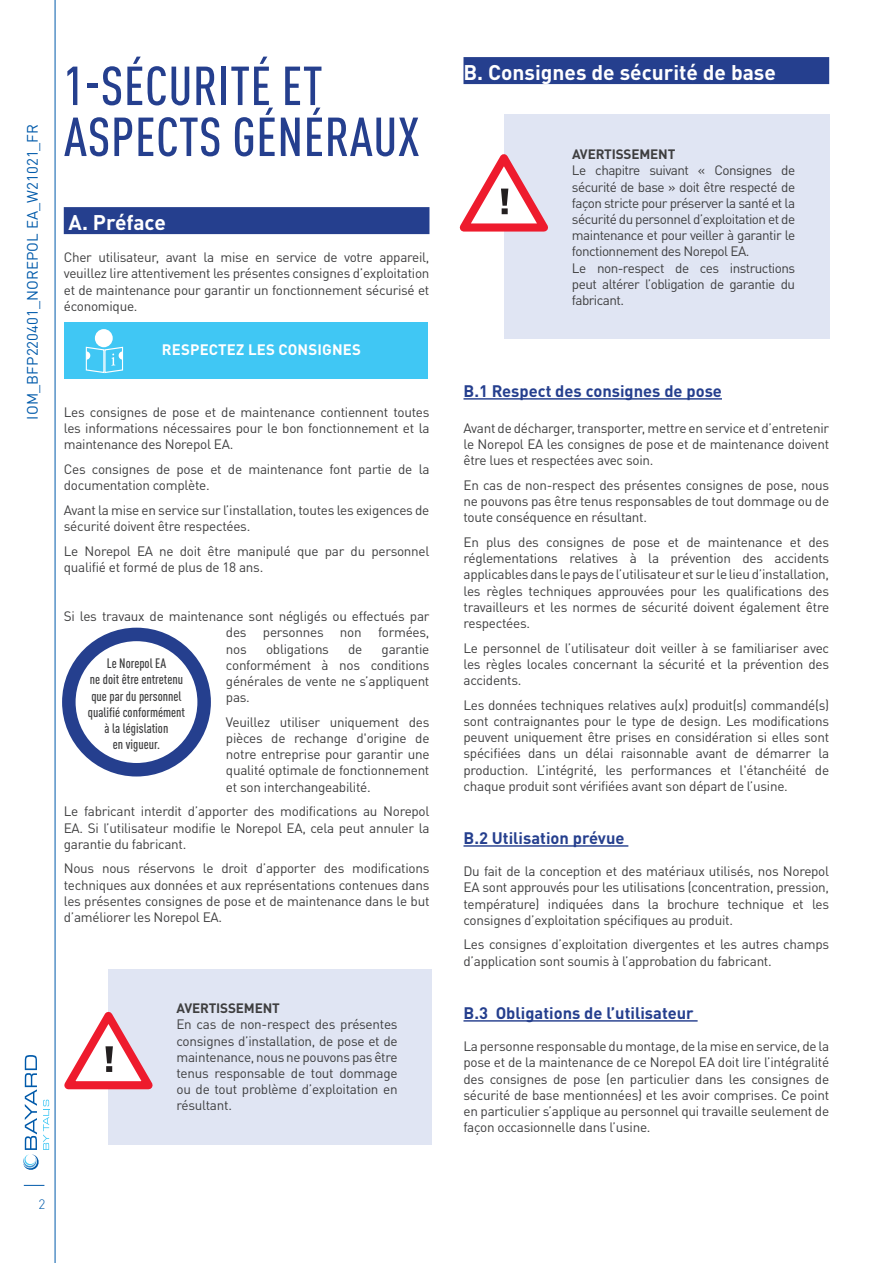
<style>
.page{position:relative;width:893px;height:1263px;background:#fff}
.page>*{position:absolute;margin:0;border:0;box-sizing:border-box;transform-origin:0 0}
.t1{font:500 condensed 54px/51px "DIN Pro";letter-spacing:.01em;color:#253f8e}
.t2{font:700 21px "DIN Pro";color:#fff}
.t3{font:700 16.5px "DIN Pro";color:#253f8e}
.t4{font:15px "DIN Pro";letter-spacing:.005em;color:#015aaa}
.t5{font:700 15px "DIN Pro";letter-spacing:.01em;color:#fff}
.t6{font:13.5px/16.2px "DIN Pro";letter-spacing:-.02em;color:#3e3e3f;text-align:justify}
.t7{font:13.5px/16.2px "DIN Pro";letter-spacing:-.04em;color:#3e3e3f}
.t8{font:500 condensed 13.5px/16.2px "DIN Pro";color:#3e3e3f;text-align:center}
.t9{font:700 13.5px "DIN Pro";letter-spacing:-.01em;color:#3e3e3f}
.t10{font:300 13.5px "DIN Pro";color:#015aaa}
</style>
<div class="page">
<svg style="left:23px;top:0;width:32px;height:1263px"></svg>
<svg style="left:24px;top:1185px;width:20px;height:1px"></svg>
<div style="left:64px;top:207px;width:365px;height:27px;background:#253f8e"></div>
<div style="left:463px;top:57px;width:366px;height:27px;background:#253f8e"></div>
<hr style="left:463px;top:398px;width:259px;height:2px;background:#253f8e">
<hr style="left:463px;top:845px;width:165px;height:2px;background:#253f8e">
<hr style="left:463px;top:1020px;width:235px;height:1px;background:#253f8e">
<div style="left:62px;top:628px;width:149px;height:148px;border:14px solid #253f8e;border-radius:50%"></div>
<div style="left:108px;top:969px;width:324px;height:175px;background:#e0e5f3"></div>
<svg style="left:23px;top:1005px;width:140px;height:165px"></svg>
<div style="left:504px;top:115px;width:325px;height:224px;background:#e0e5f3"></div>
<svg style="left:459px;top:154px;width:89px;height:78px"></svg>
<div style="left:64px;top:322px;width:364px;height:56px;background:#40c7f4"></div>
<div style="left:95px;top:329px;width:18px;height:18px;background:#fff;border-radius:50%"></div>
<svg style="left:85px;top:345px;width:39px;height:29px"></svg>
<p class="t4" style="left:21px;top:420px;width:297px;rotate:-90deg">IOM_BFP220401_NOREPOL EA_W21021_FR</p>
<h1 class="t1" style="left:64px;top:56px;width:357px">1-SÉCURITÉ ET<br>ASPECTS GÉNÉRAUX</h1>
<h2 class="t2" style="left:69px;top:205px;width:99px">A. Préface</h2>
<p class="t6" style="left:64px;top:248px;width:367px">Cher utilisateur, avant la mise en service de votre appareil, veuillez lire attentivement les présentes consignes d’exploitation et de maintenance pour garantir un fonctionnement sécurisé et économique.</p>
<p class="t5" style="left:162px;top:337px;width:201px">RESPECTEZ LES CONSIGNES</p>
<p class="t6" style="left:64px;top:402px;width:367px">Les consignes de pose et de maintenance contiennent toutes les informations nécessaires pour le bon fonctionnement et la maintenance des Norepol EA.</p>
<p class="t6" style="left:64px;top:459px;width:367px">Ces consignes de pose et de maintenance font partie de la documentation complète.</p>
<p class="t6" style="left:64px;top:500px;width:367px">Avant la mise en service sur l’installation, toutes les exigences de sécurité doivent être respectées.</p>
<p class="t6" style="left:64px;top:541px;width:367px">Le Norepol EA ne doit être manipulé que par du personnel qualifié et formé de plus de 18 ans.</p>
<p class="t6" style="left:226px;top:607px;width:205px;text-indent:-162px">Si les travaux de maintenance sont négligés ou effectués par des personnes non formées, nos</p>
<p class="t6" style="left:226px;top:639px;width:205px;text-indent:156px">garantie conformément à nos conditions générales de vente ne s’appliquent pas.</p>
<p class="t6" style="left:226px;top:712px;width:205px">Veuillez utiliser uniquement des pièces de rechange d'origine de notre entreprise pour garantir une qualité optimale de fonctionnement et son interchangeabilité.</p>
<p class="t6" style="left:64px;top:802px;width:367px">Le fabricant interdit d’apporter des modifications au Norepol EA. Si l’utilisateur modifie le Norepol EA, cela peut annuler la garantie du fabricant.</p>
<p class="t6" style="left:64px;top:859px;width:367px">Nous nous réservons le droit d’apporter des modifications techniques aux données et aux représentations contenues dans les présentes consignes de pose et de maintenance dans le but d’améliorer les Norepol EA.</p>
<p class="t6" style="left:266px;top:639px;width:64px">obligations</p>
<p class="t6" style="left:348px;top:639px;width:16px">de</p>
<p class="t8" style="left:88px;top:654px;width:99px">Le Norepol EA<br>ne doit être entretenu que par du personnel qualifié conformément à la législation<br>en vigueur.</p>
<p class="t9" style="left:177px;top:997px;width:105px">AVERTISSEMENT</p>
<p class="t6" style="left:176px;top:1015px;width:223px">En cas de non-respect des présentes consignes d’installation, de pose et de maintenance, nous ne pouvons pas être tenus responsable de tout dommage ou de tout problème d’exploitation en résultant.</p>
<p class="t10" style="left:39px;top:1195px;width:8px">2</p>
<h2 class="t2" style="left:463px;top:55px;width:314px">B. Consignes de sécurité de base</h2>
<p class="t9" style="left:572px;top:143px;width:105px">AVERTISSEMENT</p>
<p class="t7" style="left:572px;top:161px;width:225px">Le chapitre suivant « Consignes de sécurité de base » doit être respecté de façon stricte pour préserver la santé et la sécurité du personnel d’exploitation et de maintenance et pour veiller à garantir le fonctionnement des Norepol EA.<br>Le non-respect de ces instructions peut altérer l’obligation de garantie du fabricant.</p>
<p class="t3" style="left:463px;top:377px;width:260px">B.1 Respect des consignes de pose</p>
<p class="t6" style="left:463px;top:418px;width:367px">Avant de décharger, transporter, mettre en service et d’entretenir le Norepol EA les consignes de pose et de maintenance doivent être lues et respectées avec soin.</p>
<p class="t6" style="left:463px;top:475px;width:367px">En cas de non-respect des présentes consignes de pose, nous ne pouvons pas être tenus responsables de tout dommage ou de toute conséquence en résultant.</p>
<p class="t6" style="left:463px;top:533px;width:367px">En plus des consignes de pose et de maintenance et des réglementations relatives à la prévention des accidents applicables dans le pays de l’utilisateur et sur le lieu d’installation, les règles techniques approuvées pour les qualifications des travailleurs et les normes de sécurité doivent également être respectées.</p>
<p class="t6" style="left:463px;top:638px;width:367px">Le personnel de l’utilisateur doit veiller à se familiariser avec les règles locales concernant la sécurité et la prévention des accidents.</p>
<p class="t6" style="left:463px;top:695px;width:367px">Les données techniques relatives au(x) produit(s) commandé(s) sont contraignantes pour le type de design. Les modifications peuvent uniquement être prises en considération si elles sont spécifiées dans un délai raisonnable avant de démarrer la production. L’intégrité, les performances et l'étanchéité de chaque produit sont vérifiées avant son départ de l’usine.</p>
<p class="t3" style="left:463px;top:824px;width:163px">B.2 Utilisation prévue</p>
<p class="t6" style="left:463px;top:862px;width:367px">Du fait de la conception et des matériaux utilisés, nos Norepol EA sont approuvés pour les utilisations (concentration, pression, température) indiquées dans la brochure technique et les consignes d’exploitation spécifiques au produit.</p>
<p class="t6" style="left:463px;top:935px;width:367px">Les consignes d’exploitation divergentes et les autres champs d’application sont soumis à l’approbation du fabricant.</p>
<p class="t3" style="left:463px;top:999px;width:232px">B.3 Obligations de l’utilisateur</p>
<p class="t6" style="left:463px;top:1037px;width:367px">La personne responsable du montage, de la mise en service, de la pose et de la maintenance de ce Norepol EA doit lire l’intégralité des consignes de pose (en particulier dans les consignes de sécurité de base mentionnées) et les avoir comprises. Ce point en particulier s’applique au personnel qui travaille seulement de façon occasionnelle dans l’usine.</p>
</div>
